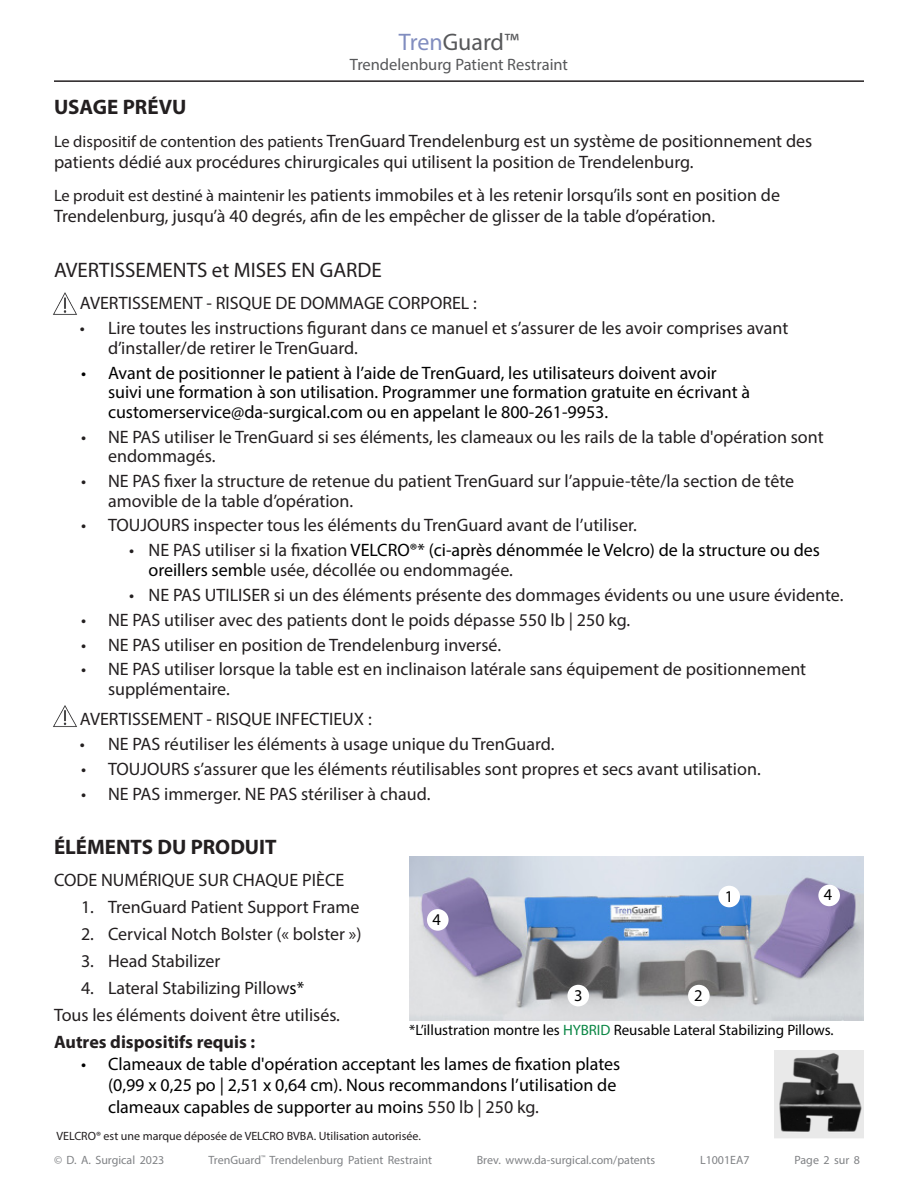
<style>
.page{position:relative;width:918px;height:1188px;background:#fff}
.page>*{position:absolute;margin:0;border:0;box-sizing:border-box;transform-origin:0 0}
.t1{font:24px "Myriad Pro";color:#57585a}
.t2{font:21px "Myriad Pro";color:#231f20}
.t3{font:700 21px "Myriad Pro";color:#231f20}
.t4{font:18px/19.5px "Myriad Pro";color:#231f20}
.t5{font:18px/19.5px "Myriad Pro";color:#000}
.t6{font:700 18px "Myriad Pro";color:#231f20}
.t7{font:16.5px "Myriad Pro";color:#57585a}
.t8{font:16.5px "Myriad Pro";color:#000}
.t9{font:15px "Myriad Pro";color:#000}
.t10{font:12px "Myriad Pro";color:#808285}
.t11{font:12px "Myriad Pro";color:#231f20}
.s1{color:#818dbf}
.s2{font-size:16.5px}
.s3{color:#231f20}
.s4{color:#000}
.s5{color:#0a8644}
</style>
<div class="page">
<hr style="left:54px;top:80px;width:810px;height:2px;background:#231f20">
<img style="left:53px;top:292px;width:24px;height:23px">
<img style="left:53px;top:705px;width:24px;height:22px">
<img style="left:774px;top:1051px;width:90px;height:87px">
<img style="left:409px;top:856px;width:455px;height:164px">
<div style="left:718px;top:886px;width:22px;height:21px;background:#fff;border-radius:50%"></div>
<div style="left:688px;top:985px;width:22px;height:21px;background:#fff;border-radius:50%"></div>
<div style="left:567px;top:985px;width:22px;height:21px;background:#fff;border-radius:50%"></div>
<div style="left:427px;top:909px;width:22px;height:22px;background:#fff;border-radius:50%"></div>
<div style="left:818px;top:885px;width:22px;height:21px;background:#fff;border-radius:50%"></div>
<h1 class="t1" style="left:399px;top:28px;width:122px"><span class="s1">Tren</span>Guard™</h1>
<p class="t7" style="left:350px;top:54px;width:220px">Trendelenburg Patient Restraint</p>
<p class="t3" style="left:54px;top:94px;width:134px">USAGE PRÉVU</p>
<p class="t4" style="left:54px;top:130px;width:760px;line-height:21.6px"><span class="s2">Le dispositif de contention des patients</span> TrenGuard Trendelenburg est un système de positionnement des patients dédié aux procédures chirurgicales qui utilisent la position <span class="s2">de</span> Trendelenburg.</p>
<p class="t4" style="left:54px;top:184px;width:728px;line-height:21.6px"><span class="s2">Le produit est destiné à maintenir les</span> patients immobiles et à les retenir lorsqu’ils sont en position de<br>Trendelenburg, jusqu’à 40 degrés, afin de les empêcher de glisser de la table d’opération.</p>
<p class="t2" style="left:54px;top:257px;width:329px">AVERTISSEMENTS et MISES EN GARDE</p>
<p class="t4" style="left:80px;top:293px;width:399px">AVERTISSEMENT - RISQUE DE DOMMAGE CORPOREL :</p>
<p class="t4" style="left:108px;top:318px;width:682px;text-indent:-28px">• Lire toutes les instructions figurant dans ce manuel et s’assurer de les avoir comprises avant d’installer/de retirer le TrenGuard.</p>
<p class="t5" style="left:108px;top:363px;width:644px;text-indent:-27px">• Avant de positionner le patient à l’aide de TrenGuard, les utilisateurs doivent avoir suivi une formation à son utilisation. Programmer une formation gratuite en écrivant à customerservice@da-surgical.com ou en appelant le 800-261-9953.</p>
<p class="t4" style="left:108px;top:427px;width:717px;text-indent:-27px">• NE PAS utiliser le TrenGuard si ses éléments, les clameaux ou les rails de la table d'opération sont endommagés.</p>
<p class="t4" style="left:108px;top:471px;width:688px;text-indent:-27px">• NE PAS fixer la structure de retenue du patient TrenGuard sur l’appuie-tête/la section de tête amovible de la table d’opération.</p>
<p class="t4" style="left:81px;top:515px;width:557px">• TOUJOURS inspecter tous les éléments du TrenGuard avant de l’utiliser.</p>
<p class="t5" style="left:148px;top:540px;width:673px;text-indent:-20px"><span class="s3">• NE PAS utiliser si la fixation</span> VELCRO®* (ci-après dénommée le Velcro) de la structure ou des oreillers semb<span class="s3">le usée, décollée ou endommagée.</span></p>
<p class="t4" style="left:129px;top:585px;width:716px">• NE PAS UTILISER si un des éléments présente des dommages évidents ou une usure évidente.</p>
<p class="t4" style="left:81px;top:610px;width:551px">• NE PAS utiliser avec des patients dont le poids dépasse 550 lb | 250 kg.</p>
<p class="t4" style="left:81px;top:635px;width:422px">• NE PAS utiliser en position de Trendelenburg inversé.</p>
<p class="t4" style="left:108px;top:659px;width:700px;text-indent:-27px">• NE PAS utiliser lorsque la table est en inclinaison latérale sans équipement de positionnement supplémentaire.</p>
<p class="t4" style="left:80px;top:709px;width:293px">AVERTISSEMENT - RISQUE INFECTIEUX :</p>
<p class="t4" style="left:80px;top:734px;width:476px">• NE PAS réutiliser les éléments à usage unique du TrenGuard.</p>
<p class="t4" style="left:81px;top:759px;width:681px">• TOUJOURS s’assurer que les éléments réutilisables sont propres et secs avant utilisation.</p>
<p class="t4" style="left:81px;top:784px;width:351px">• NE PAS immerger. NE PAS stériliser à chaud.</p>
<p class="t3" style="left:54px;top:833px;width:224px">ÉLÉMENTS DU PRODUIT</p>
<p class="t4" style="left:54px;top:870px;width:292px">CODE NUMÉRIQUE SUR CHAQUE PIÈCE</p>
<p class="t4" style="left:81px;top:897px;width:280px">1. TrenGuard Patient Support Frame</p>
<p class="t4" style="left:81px;top:924px;width:282px">2. Cervical Notch Bolster (« bolster »)</p>
<p class="t4" style="left:81px;top:951px;width:141px">3. Head Stabilizer</p>
<p class="t4" style="left:81px;top:978px;width:225px">4. Lateral Stabilizing Pillow<span class="s4">s*</span></p>
<p class="t4" style="left:54px;top:1005px;width:288px">Tous les éléments doivent être utilisés.</p>
<p class="t6" style="left:54px;top:1030px;width:203px">Autres dispositifs requis :</p>
<p class="t5" style="left:108px;top:1053px;width:514px;line-height:21.6px;text-indent:-27px">• Clameaux de table d'opération acceptant les lames de fixation plates (0,99 x 0,25 po | 2,51 x 0,64 cm). Nous recommandons l’utilisation de clameaux capables de supporter au moins <span class="s3">550 lb | 250 kg.</span></p>
<p class="t8" style="left:824px;top:885px;width:10px">4</p>
<p class="t8" style="left:725px;top:886px;width:10px">1</p>
<p class="t8" style="left:432px;top:909px;width:10px">4</p>
<p class="t8" style="left:574px;top:986px;width:10px">3</p>
<p class="t8" style="left:694px;top:985px;width:10px">2</p>
<p class="t9" style="left:409px;top:1021px;width:426px">*L’illustration montre les <span class="s5">HYBRID</span> Reusable Lateral Stabilizing Pillows.</p>
<p class="t11" style="left:57px;top:1129px;width:366px">VELCRO® est une marque déposée de VELCRO BVBA. Utilisation autorisée.</p>
<p class="t10" style="left:54px;top:1152px;width:112px">© D. A. Surgical 2023</p>
<p class="t10" style="left:209px;top:1152px;width:225px">TrenGuard<sup>™</sup> Trendelenburg Patient Restraint</p>
<p class="t10" style="left:477px;top:1152px;width:180px">Brev. www.da-surgical.com/patents</p>
<p class="t10" style="left:700px;top:1152px;width:51px">L1001EA7</p>
<p class="t10" style="left:794px;top:1152px;width:67px">Page 2 sur 8</p>
</div>
